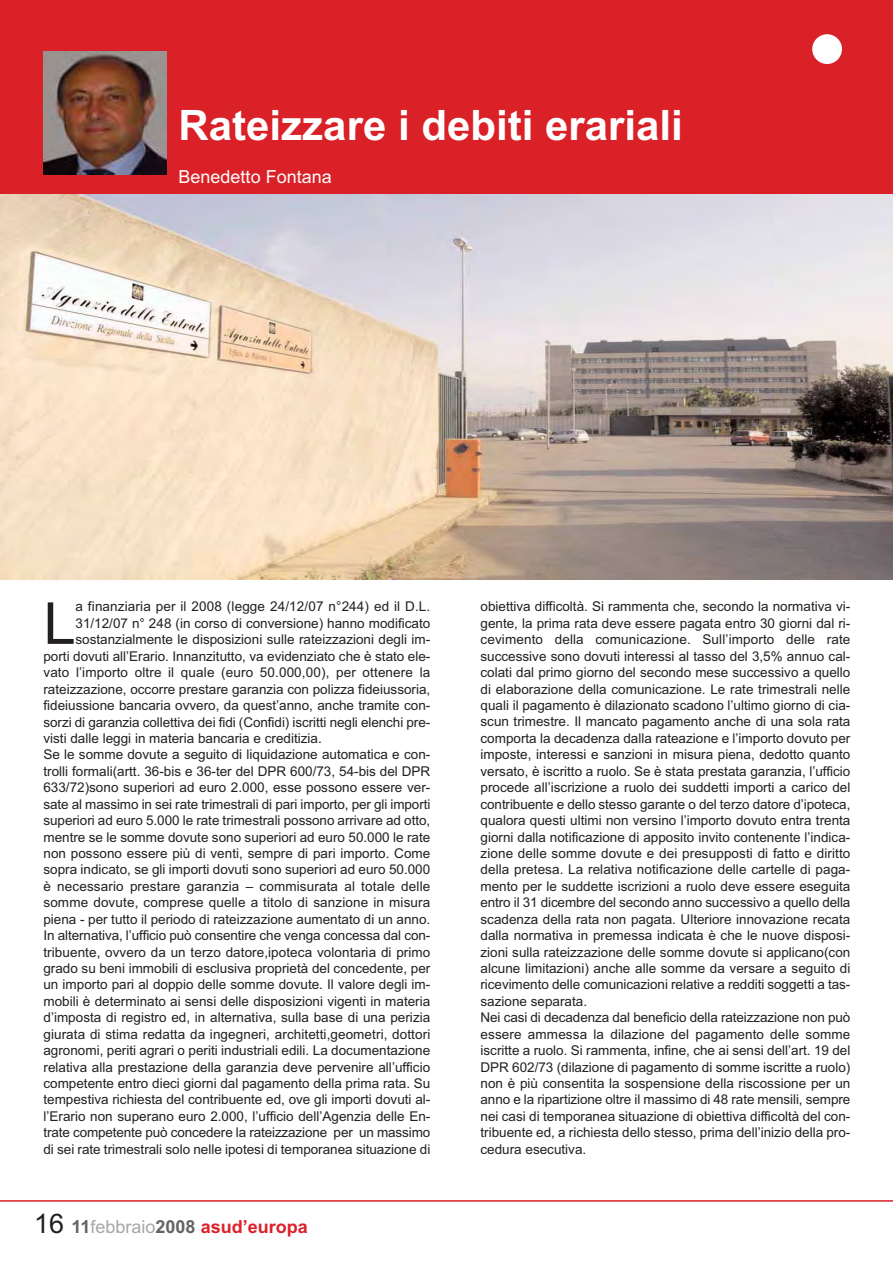
<style>
.page{position:relative;width:893px;height:1263px;background:#fff}
.page>*{position:absolute;margin:0;border:0;box-sizing:border-box;transform-origin:0 0}
.t1{font:57.9px "Arial";color:#231f20}
.t2{font:700 42px "Arial";color:#fff}
.t3{font:700 18px "Arial";color:#da2128}
.t4{font:18px "Arial";color:#fff}
.t5{font:13.5px/16.5px "Arial";color:#231f20}
.s1{font-weight:400;font-size:27px;color:#231f20}
.s2{color:#656262}
.s3{font-weight:400;color:#a9a7a6}
</style>
<div class="page">
<div style="left:0;top:0;width:892px;height:194px;background:#da2128"></div>
<hr style="left:0;top:1200px;width:892px;height:2px;background:#da2128">
<div style="left:812px;top:34px;width:30px;height:30px;background:#fff;border-radius:50%"></div>
<img style="left:0;top:194px;width:892px;height:385px">
<img style="left:43px;top:51px;width:124px;height:124px">
<h2 class="t2" style="left:179px;top:110px;width:505px">Rateizzare i debiti erariali</h2>
<h3 class="t4" style="left:179px;top:171px;width:155px">Benedetto Fontana</h3>
<h1 class="t1" style="left:43px;top:602px;width:34px">L</h1>
<p class="t5" style="left:75px;top:600px;width:356px">a finanziaria per il 2008 (legge 24/12/07 n°244) ed il D.L.</p>
<p class="t5" style="left:75px;top:616px;width:356px">31/12/07 n° 248 (in corso di conversione) hanno modificato</p>
<p class="t5" style="left:75px;top:633px;width:356px">sostanzialmente le disposizioni sulle rateizzazioni degli im-</p>
<p class="t5" style="left:43px;top:649px;width:388px">porti dovuti all’Erario. Innanzitutto, va evidenziato che è stato ele-</p>
<p class="t5" style="left:43px;top:666px;width:388px">vato l’importo oltre il quale (euro 50.000,00), per ottenere la</p>
<p class="t5" style="left:43px;top:682px;width:388px">rateizzazione, occorre prestare garanzia con polizza fideiussoria,</p>
<p class="t5" style="left:43px;top:698px;width:388px">fideiussione bancaria ovvero, da quest’anno, anche tramite con-</p>
<p class="t5" style="left:43px;top:715px;width:388px">sorzi di garanzia collettiva dei fidi (Confidi) iscritti negli elenchi pre-</p>
<p class="t5" style="left:43px;top:731px;width:280px">visti dalle leggi in materia bancaria e creditizia.</p>
<p class="t5" style="left:43px;top:748px;width:388px">Se le somme dovute a seguito di liquidazione automatica e con-</p>
<p class="t5" style="left:43px;top:764px;width:388px">trolli formali(artt. 36-bis e 36-ter del DPR 600/73, 54-bis del DPR</p>
<p class="t5" style="left:43px;top:781px;width:388px">633/72)sono superiori ad euro 2.000, esse possono essere ver-</p>
<p class="t5" style="left:43px;top:797px;width:388px">sate al massimo in sei rate trimestrali di pari importo, per gli importi</p>
<p class="t5" style="left:43px;top:813px;width:388px">superiori ad euro 5.000 le rate trimestrali possono arrivare ad otto,</p>
<p class="t5" style="left:43px;top:830px;width:388px">mentre se le somme dovute sono superiori ad euro 50.000 le rate</p>
<p class="t5" style="left:43px;top:846px;width:388px">non possono essere più di venti, sempre di pari importo. Come</p>
<p class="t5" style="left:43px;top:863px;width:388px">sopra indicato, se gli importi dovuti sono superiori ad euro 50.000</p>
<p class="t5" style="left:43px;top:879px;width:388px">è necessario prestare garanzia – commisurata al totale delle</p>
<p class="t5" style="left:43px;top:896px;width:388px">somme dovute, comprese quelle a titolo di sanzione in misura</p>
<p class="t5" style="left:43px;top:912px;width:388px">piena - per tutto il periodo di rateizzazione aumentato di un anno.</p>
<p class="t5" style="left:43px;top:928px;width:388px">In alternativa, l’ufficio può consentire che venga concessa dal con-</p>
<p class="t5" style="left:43px;top:945px;width:388px">tribuente, ovvero da un terzo datore,ipoteca volontaria di primo</p>
<p class="t5" style="left:43px;top:961px;width:388px">grado su beni immobili di esclusiva proprietà del concedente, per</p>
<p class="t5" style="left:43px;top:978px;width:388px">un importo pari al doppio delle somme dovute. Il valore degli im-</p>
<p class="t5" style="left:43px;top:994px;width:388px">mobili è determinato ai sensi delle disposizioni vigenti in materia</p>
<p class="t5" style="left:43px;top:1011px;width:388px">d’imposta di registro ed, in alternativa, sulla base di una perizia</p>
<p class="t5" style="left:43px;top:1027px;width:388px">giurata di stima redatta da ingegneri, architetti,geometri, dottori</p>
<p class="t5" style="left:43px;top:1044px;width:388px">agronomi, periti agrari o periti industriali edili. La documentazione</p>
<p class="t5" style="left:43px;top:1060px;width:388px">relativa alla prestazione della garanzia deve pervenire all’ufficio</p>
<p class="t5" style="left:43px;top:1076px;width:388px">competente entro dieci giorni dal pagamento della prima rata. Su</p>
<p class="t5" style="left:43px;top:1093px;width:388px">tempestiva richiesta del contribuente ed, ove gli importi dovuti al-</p>
<p class="t5" style="left:43px;top:1109px;width:388px">l’Erario non superano euro 2.000, l’ufficio dell’Agenzia delle En-</p>
<p class="t5" style="left:43px;top:1126px;width:388px">trate competente può concedere la rateizzazione per un massimo</p>
<p class="t5" style="left:43px;top:1142px;width:388px">di sei rate trimestrali solo nelle ipotesi di temporanea situazione di</p>
<h3 class="t3" style="left:34px;top:1220px;width:275px"><span class="s1">16</span> <span class="s2">11</span><span class="s3">febbraio</span><span class="s2">2008</span> asud’europa</h3>
<p class="t5" style="left:480px;top:600px;width:371px">obiettiva difficoltà. Si rammenta che, secondo la normativa vi&shy;gente, la prima rata deve essere pagata entro 30 giorni dal ri&shy;cevimento della comunicazione. Sull’importo delle rate successive sono dovuti interessi al tasso del 3,5% annuo cal&shy;colati dal primo giorno del secondo mese successivo a quello di elaborazione della comunicazione. Le rate trimestrali nelle quali il pagamento è dilazionato scadono l’ultimo giorno di cia&shy;scun trimestre. Il mancato pagamento anche di una sola rata comporta la decadenza dalla rateazione e l’importo dovuto per imposte, interessi e sanzioni in misura piena, dedotto quanto versato, è iscritto a ruolo. Se è stata prestata garanzia, l’ufficio procede all’iscrizione a ruolo dei suddetti importi a carico del contribuente e dello stesso garante o del terzo datore d’ipoteca, qualora questi ultimi non versino l’importo dovuto entra trenta giorni dalla notificazione di apposito invito contenente l’indica&shy;zione delle somme dovute e dei presupposti di fatto e diritto della pretesa. La relativa notificazione delle cartelle di paga&shy;mento per le suddette iscrizioni a ruolo deve essere eseguita entro il 31 dicembre del secondo anno successivo a quello della scadenza della rata non pagata. Ulteriore innovazione recata dalla normativa in premessa indicata è che le nuove disposi&shy;zioni sulla rateizzazione delle somme dovute si applicano(con alcune limitazioni) anche alle somme da versare a seguito di ricevimento delle comunicazioni relative a redditi soggetti a tas&shy;sazione separata.<br>Nei casi di decadenza dal beneficio della rateizzazione non può essere ammessa la dilazione del pagamento delle somme iscritte a ruolo. Si rammenta, infine, che ai sensi dell’art. 19 del DPR 602/73 (dilazione di pagamento di somme iscritte a ruolo) non è più consentita la sospensione della riscossione per un anno e la ripartizione oltre il massimo di 48 rate mensili, sempre nei casi di temporanea situazione di obiettiva difficoltà del con&shy;tribuente ed, a richiesta dello stesso, prima dell’inizio della pro&shy;cedura esecutiva.</p>
</div>
